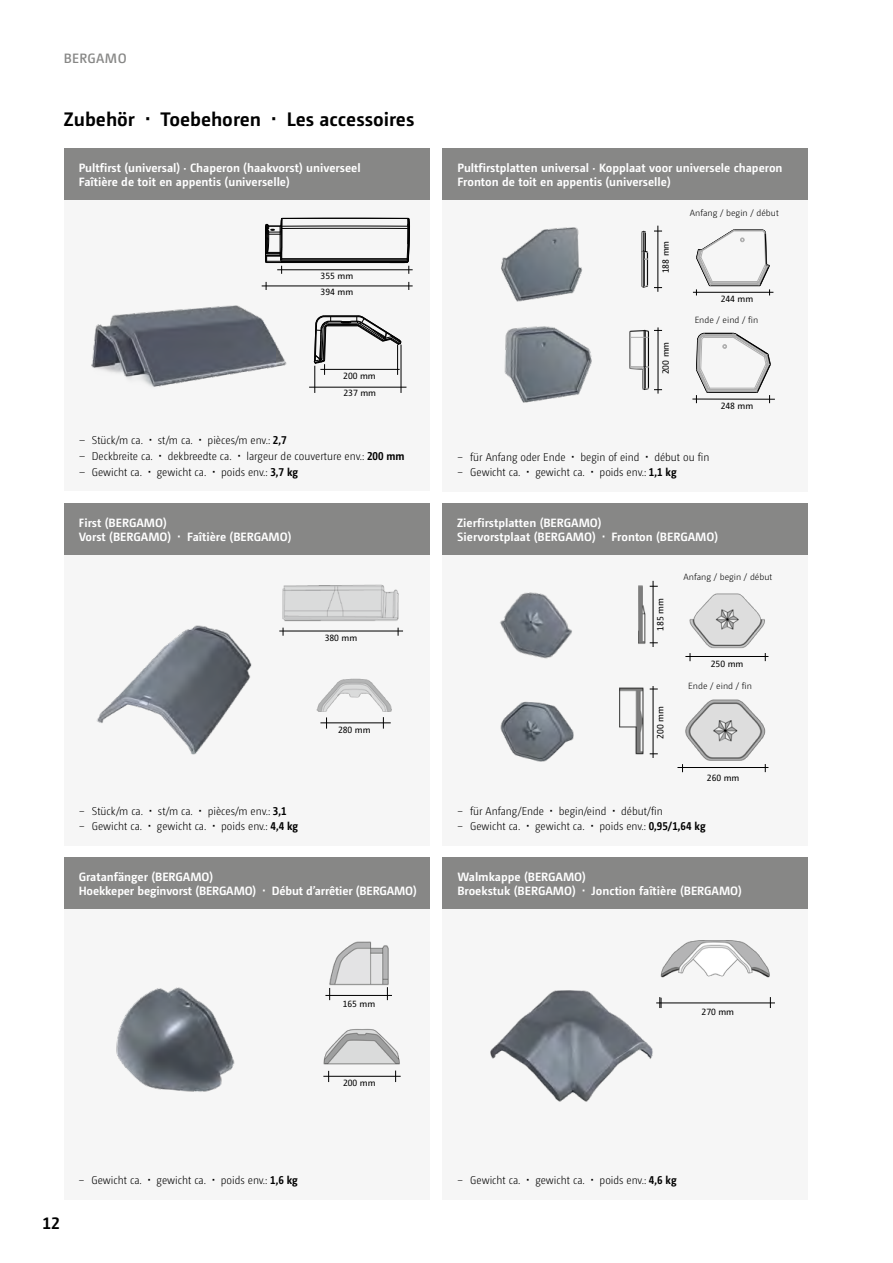
<style>
.page{position:relative;width:893px;height:1263px;background:#fff}
.page>*{position:absolute;margin:0;border:0;box-sizing:border-box;transform-origin:0 0}
.t1{font:700 19.5px "Camingo Dos Pro";color:#000}
.t2{font:700 16.5px "Camingo Dos Pro";color:#000}
.t3{font:600 13.5px "Camingo Dos Pro";letter-spacing:.025em;color:#878786}
.t4{font:700 12px/14.4px "Camingo Dos Pro";color:#fff}
.t5{font:300 11.25px "Camingo Dos Pro S Cd";color:#000}
.t6{font:700 11.25px "Camingo Dos Pro S Cd";color:#000}
.t7{font:9px/16.8px "Camingo Dos Pro";color:#000}
.t8{font:300 9px "Camingo Dos Pro";color:#000}
.s1{font-weight:700}
.s2{font-weight:300}
</style>
<div class="page">
<div style="left:64px;top:555px;width:366px;height:290px;background:#f6f6f6"></div>
<div style="left:64px;top:909px;width:366px;height:290px;background:#f6f6f6"></div>
<div style="left:442px;top:555px;width:366px;height:290px;background:#f6f6f6"></div>
<div style="left:443px;top:909px;width:365px;height:290px;background:#f6f6f6"></div>
<div style="left:64px;top:858px;width:365px;height:51px;background:#878786"></div>
<div style="left:442px;top:858px;width:366px;height:51px;background:#878786"></div>
<div style="left:64px;top:504px;width:365px;height:51px;background:#878786"></div>
<div style="left:442px;top:504px;width:366px;height:51px;background:#878786"></div>
<div style="left:64px;top:199px;width:366px;height:292px;background:#f6f6f6"></div>
<div style="left:443px;top:200px;width:365px;height:291px;background:#f6f6f6"></div>
<div style="left:64px;top:149px;width:366px;height:51px;background:#878786"></div>
<div style="left:443px;top:149px;width:365px;height:51px;background:#878786"></div>
<img style="left:97px;top:625px;width:155px;height:130px">
<img style="left:282px;top:584px;width:117px;height:38px">
<img style="left:316px;top:678px;width:76px;height:41px">
<hr style="left:279px;top:631px;width:124px;height:1px;background:#000">
<hr style="left:320px;top:723px;width:71px;height:1px;background:#000">
<svg style="left:383px;top:717px;width:1px;height:12px"></svg>
<svg style="left:638px;top:585px;width:1px;height:59px"></svg>
<img style="left:639px;top:585px;width:7px;height:59px">
<img style="left:619px;top:687px;width:25px;height:68px">
<hr style="left:685px;top:656px;width:83px;height:1px;background:#000">
<hr style="left:653px;top:581px;width:1px;height:66px;background:#000">
<hr style="left:653px;top:686px;width:1px;height:72px;background:#000">
<hr style="left:677px;top:767px;width:91px;height:1px;background:#000">
<img style="left:689px;top:593px;width:76px;height:56px">
<img style="left:685px;top:699px;width:81px;height:62px">
<img style="left:500px;top:592px;width:72px;height:67px">
<img style="left:500px;top:701px;width:74px;height:61px">
<img style="left:329px;top:941px;width:60px;height:49px">
<hr style="left:325px;top:995px;width:67px;height:1px;background:#000">
<svg style="left:387px;top:987px;width:1px;height:13px"></svg>
<img style="left:116px;top:987px;width:119px;height:105px">
<img style="left:323px;top:1029px;width:77px;height:36px">
<img style="left:660px;top:940px;width:110px;height:38px">
<hr style="left:656px;top:1003px;width:119px;height:1px;background:#000">
<img style="left:490px;top:990px;width:171px;height:112px">
<hr style="left:323px;top:1076px;width:78px;height:1px;background:#000">
<img style="left:84px;top:281px;width:225px;height:223px">
<hr style="left:309px;top:387px;width:97px;height:1px;background:#000">
<hr style="left:262px;top:286px;width:151px;height:1px;background:#000">
<hr style="left:277px;top:269px;width:136px;height:1px;background:#000">
<svg style="left:265px;top:217px;width:145px;height:57px"></svg>
<svg style="left:314px;top:316px;width:88px;height:77px"></svg>
<hr style="left:397px;top:345px;width:1px;height:30px;background:#000">
<hr style="left:693px;top:292px;width:80px;height:1px;background:#000">
<svg style="left:696px;top:230px;width:74px;height:65px"></svg>
<hr style="left:658px;top:226px;width:1px;height:66px;background:#000">
<hr style="left:658px;top:327px;width:1px;height:67px;background:#000">
<hr style="left:692px;top:399px;width:83px;height:1px;background:#000">
<svg style="left:696px;top:333px;width:75px;height:70px"></svg>
<img style="left:501px;top:227px;width:78px;height:39px">
<img style="left:501px;top:266px;width:91px;height:137px">
<svg style="left:641px;top:230px;width:8px;height:57px"></svg>
<svg style="left:642px;top:231px;width:6px;height:57px"></svg>
<div style="left:624px;top:320px;width:32px;height:76px;background:linear-gradient(to right,#f6f6f6,#f5f5f5)"></div>
<hr style="left:630px;top:331px;width:1px;height:36px;background:#b4b4b4">
<hr style="left:644px;top:330px;width:1px;height:37px;background:#000">
<hr style="left:645px;top:330px;width:1px;height:37px;background:#000">
<hr style="left:648px;top:332px;width:1px;height:56px;background:#000">
<svg style="left:630px;top:330px;width:32px;height:8px"></svg>
<svg style="left:630px;top:366px;width:32px;height:24px"></svg>
<p class="t3" style="left:64px;top:51px;width:64px">BERGAMO</p>
<h1 class="t1" style="left:64px;top:107px;width:72px">Zubehör</h1>
<h1 class="t1" style="left:161px;top:107px;width:102px">Toebehoren</h1>
<h1 class="t1" style="left:287px;top:107px;width:129px">Les accessoires</h1>
<p class="t4" style="left:79px;top:160px;width:283px">Pultfirst (universal) · Chaperon (haakvorst) universeel<br>Faîtière de toit en appentis (universelle)</p>
<p class="t4" style="left:457px;top:160px;width:327px">Pultfirstplatten universal · Kopplaat voor universele chaperon<br>Fronton de toit en appentis (universelle)</p>
<p class="t7" style="left:321px;top:267px;width:34px">355 mm</p>
<p class="t7" style="left:321px;top:283px;width:34px">394 mm</p>
<p class="t7" style="left:343px;top:368px;width:34px">200 mm<br>237 mm</p>
<p class="t5" style="left:79px;top:434px;width:66px">− Stück/m ca.</p>
<p class="t5" style="left:158px;top:434px;width:36px">st/m ca.</p>
<p class="t5" style="left:208px;top:434px;width:80px">pièces/m env.: <span class="s1">2,7</span></p>
<p class="t5" style="left:79px;top:450px;width:75px">− Deckbreite ca.</p>
<p class="t5" style="left:168px;top:450px;width:66px">dekbreedte ca.</p>
<p class="t5" style="left:246px;top:450px;width:160px">largeur de couverture env.: <span class="s1">200 mm</span></p>
<p class="t5" style="left:79px;top:465px;width:65px">− Gewicht ca.</p>
<p class="t5" style="left:157px;top:465px;width:51px">gewicht ca.</p>
<p class="t5" style="left:221px;top:465px;width:79px">poids env.: <span class="s1">3,7 kg</span></p>
<p class="t4" style="left:79px;top:515px;width:94px">First (BERGAMO)<br>Vorst (BERGAMO)</p>
<p class="t4" style="left:187px;top:530px;width:106px">Faîtière (BERGAMO)</p>
<p class="t7" style="left:325px;top:630px;width:34px">380 mm</p>
<p class="t5" style="left:79px;top:804px;width:66px">− Stück/m ca.</p>
<p class="t5" style="left:158px;top:804px;width:36px">st/m ca.</p>
<p class="t5" style="left:208px;top:804px;width:80px">pièces/m env.: <span class="s1">3,1</span></p>
<p class="t5" style="left:79px;top:820px;width:65px">− Gewicht ca.</p>
<p class="t5" style="left:157px;top:820px;width:51px">gewicht ca.</p>
<p class="t5" style="left:221px;top:820px;width:79px">poids env.: <span class="s1">4,4 kg</span></p>
<p class="t7" style="left:338px;top:721px;width:34px">280 mm</p>
<p class="t4" style="left:79px;top:869px;width:179px">Gratanfänger (BERGAMO)<br>Hoekkeper beginvorst (BERGAMO)</p>
<p class="t4" style="left:272px;top:884px;width:147px">Début d’arrêtier (BERGAMO)</p>
<h2 class="t2" style="left:43px;top:1213px;width:19px">12</h2>
<p class="t5" style="left:79px;top:1174px;width:65px">− Gewicht ca.</p>
<p class="t5" style="left:157px;top:1174px;width:51px">gewicht ca.</p>
<p class="t5" style="left:221px;top:1174px;width:79px">poids env.: <span class="s1">1,6 kg</span></p>
<p class="t7" style="left:343px;top:996px;width:34px">165 mm</p>
<p class="t7" style="left:343px;top:1075px;width:34px">200 mm</p>
<p class="t7" style="left:657px;top:273px;width:34px;rotate:-90deg">188 mm</p>
<p class="t7" style="left:657px;top:374px;width:34px;rotate:-90deg">200 mm</p>
<p class="t8" style="left:690px;top:208px;width:90px">Anfang / begin / début</p>
<p class="t7" style="left:721px;top:290px;width:34px">244 mm</p>
<p class="t8" style="left:695px;top:315px;width:65px">Ende / eind / fin</p>
<p class="t7" style="left:721px;top:397px;width:34px">248 mm</p>
<p class="t5" style="left:457px;top:450px;width:110px">− für Anfang oder Ende</p>
<p class="t5" style="left:580px;top:450px;width:61px">begin of eind</p>
<p class="t5" style="left:654px;top:450px;width:57px">début ou fin</p>
<p class="t5" style="left:457px;top:466px;width:65px">− Gewicht ca.</p>
<p class="t5" style="left:535px;top:466px;width:51px">gewicht ca.</p>
<p class="t5" style="left:600px;top:466px;width:79px">poids env.: <span class="s1">1,1 kg</span></p>
<p class="t4" style="left:457px;top:515px;width:146px">Zierfirstplatten (BERGAMO)<br>Siervorstplaat (BERGAMO)</p>
<p class="t4" style="left:611px;top:530px;width:108px">Fronton (BERGAMO)</p>
<p class="t7" style="left:652px;top:631px;width:34px;rotate:-90deg">185 mm</p>
<p class="t8" style="left:683px;top:572px;width:90px">Anfang / begin / début</p>
<p class="t7" style="left:652px;top:739px;width:34px;rotate:-90deg">200 mm</p>
<p class="t7" style="left:711px;top:655px;width:34px">250 mm</p>
<p class="t8" style="left:688px;top:681px;width:65px">Ende / eind / fin</p>
<p class="t7" style="left:707px;top:769px;width:34px">260 mm</p>
<p class="t5" style="left:457px;top:804px;width:88px">− für Anfang/Ende</p>
<p class="t5" style="left:559px;top:804px;width:49px">begin/eind</p>
<p class="t5" style="left:621px;top:804px;width:43px">début/fin</p>
<p class="t5" style="left:457px;top:820px;width:65px">− Gewicht ca.</p>
<p class="t5" style="left:535px;top:820px;width:51px">gewicht ca.</p>
<p class="t6" style="left:599px;top:819px;width:108px"><span class="s2">poids env.:</span> 0,95/1,64 kg</p>
<p class="t4" style="left:457px;top:869px;width:130px">Walmkappe (BERGAMO)<br>Broekstuk (BERGAMO)</p>
<p class="t4" style="left:592px;top:884px;width:152px">Jonction faîtière (BERGAMO)</p>
<p class="t7" style="left:701px;top:1003px;width:34px">270 mm</p>
<p class="t5" style="left:457px;top:1174px;width:65px">− Gewicht ca.</p>
<p class="t5" style="left:535px;top:1174px;width:51px">gewicht ca.</p>
<p class="t5" style="left:600px;top:1174px;width:79px">poids env.: <span class="s1">4,6 kg</span></p>
</div>
